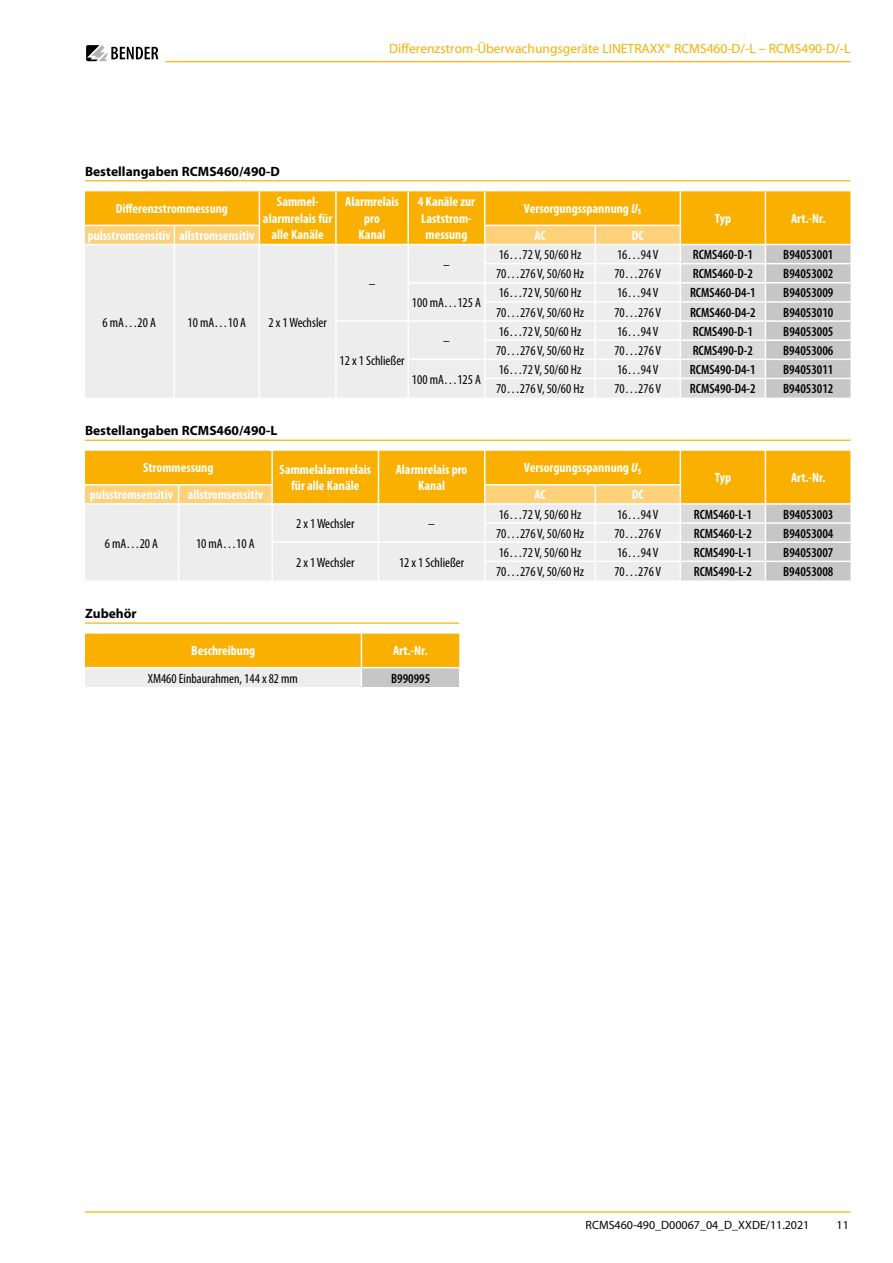
<style>
.page{position:relative;width:893px;height:1263px;background:#fff}
.page>*{position:absolute;margin:0;border:0;box-sizing:border-box;transform-origin:0 0}
.t1{font:condensed 13.5px "Myriad Pro";color:#000}
.t2{font:700 condensed 13.5px/16.5px "Myriad Pro";color:#fff;text-align:center}
.t3{font:600 condensed 13.5px "Myriad Pro";color:#000}
.t4{font:13.5px "Myriad Pro";color:#f9b000}
.t5{font:700 13.5px "Myriad Pro";color:#000}
.t6{font:12px "Myriad Pro";color:#000}
.s1{font-style:italic}
</style>
<div class="page">
<svg style="left:86px;top:45px;width:72px;height:16px"></svg>
<hr style="left:166px;top:61px;width:684px;height:1px;background:#f9b000">
<hr style="left:85px;top:1211px;width:765px;height:1px;background:#f9b000">
<svg style="left:85px;top:191px;width:765px;height:207px;background:#ecdbb4"></svg>
<hr style="left:85px;top:180px;width:765px;height:1px;background:#f9b000">
<svg style="left:85px;top:451px;width:765px;height:129px;background:#efd495"></svg>
<hr style="left:85px;top:440px;width:765px;height:1px;background:#f9b000">
<svg style="left:85px;top:634px;width:374px;height:53px;background:#f1c457"></svg>
<hr style="left:85px;top:622px;width:374px;height:2px;background:#f9b000">
<p class="t5" style="left:85px;top:164px;width:196px">Bestellangaben RCMS460/490-D</p>
<p class="t4" style="left:389px;top:41px;width:463px">Differenzstrom-Überwachungsgeräte LINETRAXX® RCMS460-D/-L – RCMS490-D/-L</p>
<p class="t2" style="left:116px;top:201px;width:114px">Differenzstrommessung</p>
<p class="t2" style="left:263px;top:194px;width:71px">Sammel&shy;alarmrelais für alle Kanäle</p>
<p class="t2" style="left:345px;top:194px;width:55px">Alarmrelais pro<br>Kanal</p>
<p class="t2" style="left:418px;top:194px;width:59px">4 Kanäle zur<br>Laststrom&shy;messung</p>
<p class="t2" style="left:524px;top:200px;width:119px">Versorgungsspannung <span class="s1">U</span><sub>s</sub></p>
<p class="t2" style="left:88px;top:227px;width:168px">pulsstromsensitiv allstromsensitiv</p>
<p class="t2" style="left:534px;top:227px;width:13px">AC</p>
<p class="t2" style="left:632px;top:227px;width:13px">DC</p>
<p class="t2" style="left:715px;top:210px;width:18px">Typ</p>
<p class="t2" style="left:791px;top:210px;width:36px">Art.-Nr.</p>
<p class="t1" style="left:103px;top:315px;width:55px">6 mA…20 A</p>
<p class="t1" style="left:188px;top:315px;width:60px">10 mA…10 A</p>
<p class="t1" style="left:268px;top:315px;width:60px">2 x 1 Wechsler</p>
<p class="t1" style="left:369px;top:276px;width:8px">–</p>
<p class="t1" style="left:443px;top:257px;width:8px">–</p>
<p class="t1" style="left:412px;top:295px;width:71px">100 mA…125 A</p>
<p class="t1" style="left:340px;top:353px;width:67px">12 x 1 Schließer</p>
<p class="t1" style="left:443px;top:333px;width:8px">–</p>
<p class="t1" style="left:412px;top:372px;width:71px">100 mA…125 A</p>
<p class="t5" style="left:85px;top:423px;width:194px">Bestellangaben RCMS460/490-L</p>
<p class="t1" style="left:499px;top:247px;width:84px">16…72 V, 50/60 Hz</p>
<p class="t1" style="left:617px;top:247px;width:43px">16…94 V</p>
<p class="t3" style="left:693px;top:247px;width:62px">RCMS460-D-1</p>
<p class="t3" style="left:783px;top:247px;width:52px">B94053001</p>
<p class="t1" style="left:496px;top:267px;width:89px">70…276 V, 50/60 Hz</p>
<p class="t1" style="left:614px;top:267px;width:48px">70…276 V</p>
<p class="t3" style="left:693px;top:266px;width:62px">RCMS460-D-2</p>
<p class="t3" style="left:783px;top:266px;width:52px">B94053002</p>
<p class="t1" style="left:499px;top:286px;width:84px">16…72 V, 50/60 Hz</p>
<p class="t1" style="left:617px;top:286px;width:43px">16…94 V</p>
<p class="t3" style="left:690px;top:286px;width:67px">RCMS460-D4-1</p>
<p class="t3" style="left:783px;top:286px;width:52px">B94053009</p>
<p class="t1" style="left:496px;top:305px;width:89px">70…276 V, 50/60 Hz</p>
<p class="t1" style="left:614px;top:305px;width:48px">70…276 V</p>
<p class="t3" style="left:690px;top:305px;width:67px">RCMS460-D4-2</p>
<p class="t3" style="left:783px;top:305px;width:52px">B94053010</p>
<p class="t1" style="left:499px;top:324px;width:84px">16…72 V, 50/60 Hz</p>
<p class="t1" style="left:617px;top:324px;width:43px">16…94 V</p>
<p class="t3" style="left:693px;top:324px;width:62px">RCMS490-D-1</p>
<p class="t3" style="left:783px;top:324px;width:52px">B94053005</p>
<p class="t1" style="left:496px;top:343px;width:89px">70…276 V, 50/60 Hz</p>
<p class="t1" style="left:614px;top:343px;width:48px">70…276 V</p>
<p class="t3" style="left:693px;top:343px;width:62px">RCMS490-D-2</p>
<p class="t3" style="left:783px;top:343px;width:52px">B94053006</p>
<p class="t1" style="left:499px;top:362px;width:84px">16…72 V, 50/60 Hz</p>
<p class="t1" style="left:617px;top:362px;width:43px">16…94 V</p>
<p class="t3" style="left:690px;top:362px;width:67px">RCMS490-D4-1</p>
<p class="t3" style="left:783px;top:362px;width:52px">B94053011</p>
<p class="t1" style="left:496px;top:382px;width:89px">70…276 V, 50/60 Hz</p>
<p class="t1" style="left:614px;top:382px;width:48px">70…276 V</p>
<p class="t3" style="left:690px;top:382px;width:67px">RCMS490-D4-2</p>
<p class="t3" style="left:783px;top:382px;width:52px">B94053012</p>
<p class="t2" style="left:143px;top:460px;width:72px">Strommessung</p>
<p class="t2" style="left:279px;top:461px;width:93px">Sammelalarmrelais für alle Kanäle</p>
<p class="t2" style="left:396px;top:461px;width:73px">Alarmrelais pro<br>Kanal</p>
<p class="t2" style="left:524px;top:460px;width:119px">Versorgungsspannung <span class="s1">U</span><sub>s</sub></p>
<p class="t2" style="left:715px;top:469px;width:18px">Typ</p>
<p class="t2" style="left:791px;top:469px;width:36px">Art.-Nr.</p>
<p class="t2" style="left:90px;top:487px;width:175px">pulsstromsensitiv allstromsensitiv</p>
<p class="t2" style="left:534px;top:487px;width:13px">AC</p>
<p class="t2" style="left:632px;top:487px;width:13px">DC</p>
<p class="t1" style="left:105px;top:536px;width:55px">6 mA…20 A</p>
<p class="t1" style="left:196px;top:536px;width:60px">10 mA…10 A</p>
<p class="t1" style="left:499px;top:507px;width:84px">16…72 V, 50/60 Hz</p>
<p class="t1" style="left:617px;top:507px;width:43px">16…94 V</p>
<p class="t3" style="left:694px;top:507px;width:60px">RCMS460-L-1</p>
<p class="t3" style="left:783px;top:507px;width:52px">B94053003</p>
<p class="t1" style="left:496px;top:526px;width:89px">70…276 V, 50/60 Hz</p>
<p class="t1" style="left:614px;top:526px;width:48px">70…276 V</p>
<p class="t3" style="left:694px;top:526px;width:60px">RCMS460-L-2</p>
<p class="t3" style="left:783px;top:526px;width:52px">B94053004</p>
<p class="t1" style="left:296px;top:516px;width:60px">2 x 1 Wechsler</p>
<p class="t1" style="left:428px;top:516px;width:8px">–</p>
<p class="t1" style="left:499px;top:545px;width:84px">16…72 V, 50/60 Hz</p>
<p class="t1" style="left:617px;top:545px;width:43px">16…94 V</p>
<p class="t3" style="left:694px;top:545px;width:60px">RCMS490-L-1</p>
<p class="t3" style="left:783px;top:545px;width:52px">B94053007</p>
<p class="t1" style="left:496px;top:565px;width:89px">70…276 V, 50/60 Hz</p>
<p class="t1" style="left:614px;top:565px;width:48px">70…276 V</p>
<p class="t3" style="left:694px;top:564px;width:60px">RCMS490-L-2</p>
<p class="t3" style="left:783px;top:564px;width:52px">B94053008</p>
<p class="t1" style="left:296px;top:555px;width:60px">2 x 1 Wechsler</p>
<p class="t1" style="left:399px;top:555px;width:67px">12 x 1 Schließer</p>
<p class="t5" style="left:85px;top:606px;width:53px">Zubehör</p>
<p class="t2" style="left:191px;top:643px;width:66px">Beschreibung</p>
<p class="t2" style="left:393px;top:643px;width:36px">Art.-Nr.</p>
<p class="t1" style="left:148px;top:671px;width:152px">XM460 Einbaurahmen, 144 x 82 mm</p>
<p class="t3" style="left:391px;top:671px;width:41px">B990995</p>
<p class="t6" style="left:586px;top:1218px;width:225px">RCMS460-490_D00067_04_D_XXDE/11.2021</p>
<p class="t6" style="left:837px;top:1218px;width:14px">11</p>
</div>
